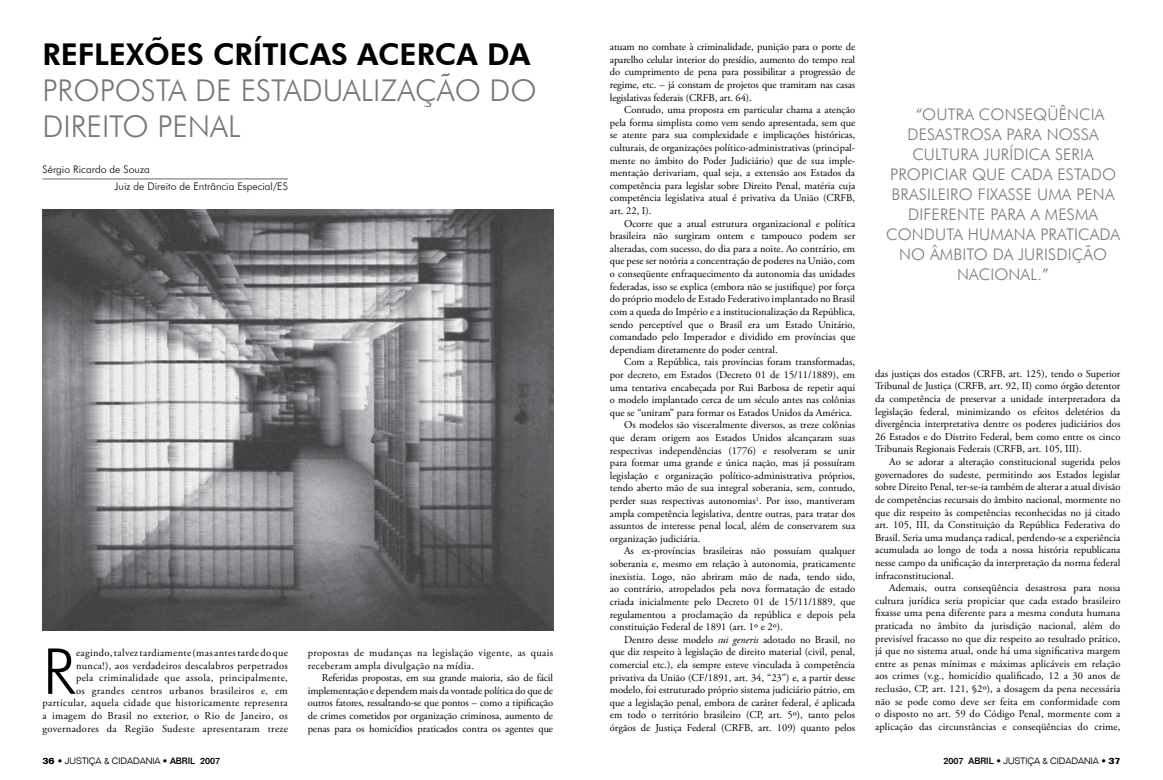
<style>
.page{position:relative;width:1163px;height:780px;background:#fff}
.page>*{position:absolute;margin:0;border:0;box-sizing:border-box;transform-origin:0 0}
.t1{font:300 63.4px "Futura BT";color:#000}
.t2{font:300 30px "Futura BT";color:#77787b}
.t3{font:800 30px "Futura BT";color:#000}
.t4{font:300 16px "Futura BT";letter-spacing:.01em;color:#77787b}
.t5{font:10.5px/12.6px "Adobe Garamond Pro";color:#000;text-align:justify}
.t6{font:10.5px/12.6px "Adobe Garamond Pro";letter-spacing:.03em;color:#000;text-align:right}
.t7{font:300 10.5px/16.6px "Futura BT";color:#000}
.t8{font:300 9px "Folio";color:#000}
.s1{font-style:italic}
.s2{font-weight:700}
.s3{font-weight:500}
</style>
<div class="page">
<hr style="left:43px;top:178px;width:245px;height:1px;background:#000">
<img style="left:43px;top:209px;width:510px;height:421px">
<h2 class="t3" style="left:43px;top:36px;width:225px">REFLEXÕES C RÍTIC</h2>
<h2 class="t3" style="left:310px;top:36px;width:222px">AS AC ERCA DA</h2>
<h2 class="t2" style="left:43px;top:72px;width:19px">PROPOSTA</h2>
<h2 class="t2" style="left:195px;top:72px;width:64px">DE ESTADUALIZAÇÃO</h2>
<h2 class="t2" style="left:489px;top:72px;width:23px">DO</h2>
<h2 class="t2" style="left:43px;top:108px;width:16px">DIREITO</h2>
<h2 class="t2" style="left:157px;top:108px;width:17px">PENAL</h2>
<p class="t7" style="left:115px;top:161px;width:175px;text-indent:-72px">SÉRGIO RICARDO DE SOUZA<br>JUIZ DE DIREITO DE ENTRÂNCIA ESPECIAL/ES</p>
<h1 class="t1" style="left:43px;top:632px;width:35px">R</h1>
<p class="t6" style="left:43px;top:646px;width:247px">eagindo, talvez tardiamente (mas antes tarde do que nunca!), aos verdadeiros descalabros perpetrados<br>pela criminalidade que assola, principalmente,<br>os grandes centros urbanos brasileiros e, em particular, aquela cidade que historicamente representa a imagem do Brasil no exterior, o Rio de Janeiro, os governadores da Região Sudeste apresentaram treze</p>
<p class="t6" style="left:308px;top:646px;width:247px;text-align:left">propostas de mudanças na legislação vigente, as quais receberam ampla divulgação na mídia.</p>
<p class="t5" style="left:308px;top:672px;width:247px;text-indent:14px">Referidas propostas, em sua grande maioria, são de fácil implementação e dependem mais da vontade política do que de outros fatores, ressaltando-se que pontos – como a tipificação de crimes cometidos por organização criminosa, aumento de penas para os homicídios praticados contra os agentes que</p>
<p class="t5" style="left:609px;top:41px;width:247px">atuam no combate à criminalidade, punição para o porte de aparelho celular interior do presídio, aumento do tempo real do cumprimento de pena para possibilitar a progressão de regime, etc. – já constam de projetos que tramitam nas casas legislativas federais (CRFB, art. 64).</p>
<p class="t5" style="left:609px;top:104px;width:247px;text-indent:14px">Contudo, uma proposta em particular chama a atenção pela forma simplista como vem sendo apresentada, sem que se atente para sua complexidade e implicações históricas, culturais, de organizações político-administrativas (principal&shy;mente no âmbito do Poder Judiciário) que de sua imple&shy;mentação derivariam, qual seja, a extensão aos Estados da competência para legislar sobre Direito Penal, matéria cuja competência legislativa atual é privativa da União (CRFB, art. 22, I).</p>
<p class="t5" style="left:609px;top:217px;width:247px;text-indent:14px">Ocorre que a atual estrutura organizacional e política brasileira não surgiram ontem e tampouco podem ser alteradas, com sucesso, do dia para a noite. Ao contrário, em que pese ser notória a concentração de poderes na União, com o conseqüente enfraquecimento da autonomia das unidades federadas, isso se explica (embora não se justifique) por força do próprio modelo de Estado Federativo implantado no Brasil com a queda do Império e a institucionalização da República, sendo perceptível que o Brasil era um Estado Unitário, comandado pelo Imperador e dividido em províncias que dependiam diretamente do poder central.</p>
<p class="t5" style="left:624px;top:356px;width:233px">Com a República, tais províncias foram transformadas,</p>
<p class="t5" style="left:609px;top:368px;width:247px">por decreto, em Estados (Decreto 01 de 15/11/1889), em</p>
<p class="t5" style="left:609px;top:381px;width:247px">uma tentativa encabeçada por Rui Barbosa de repetir aqui</p>
<p class="t5" style="left:609px;top:394px;width:247px">o modelo implantado cerca de um século antes nas colônias</p>
<p class="t5" style="left:609px;top:406px;width:244px">que se “uniram” para formar os Estados Unidos da América.</p>
<p class="t5" style="left:624px;top:419px;width:233px">Os modelos são visceralmente diversos, as treze colônias</p>
<p class="t5" style="left:609px;top:431px;width:247px">que deram origem aos Estados Unidos alcançaram suas</p>
<p class="t5" style="left:609px;top:444px;width:247px">respectivas independências (1776) e resolveram se unir</p>
<p class="t5" style="left:609px;top:457px;width:247px">para formar uma grande e única nação, mas já possuíram</p>
<p class="t5" style="left:609px;top:469px;width:247px">legislação e organização político-administrativa próprios,</p>
<p class="t5" style="left:609px;top:482px;width:247px">tendo aberto mão de sua integral soberania, sem, contudo,</p>
<p class="t5" style="left:609px;top:494px;width:247px">perder suas respectivas autonomias<sup>1</sup>. Por isso, mantiveram</p>
<p class="t5" style="left:609px;top:507px;width:247px">ampla competência legislativa, dentre outras, para tratar dos</p>
<p class="t5" style="left:609px;top:520px;width:247px">assuntos de interesse penal local, além de conservarem sua</p>
<p class="t5" style="left:609px;top:532px;width:92px">organização judiciária.</p>
<p class="t5" style="left:624px;top:545px;width:233px">As ex-províncias brasileiras não possuíam qualquer</p>
<p class="t5" style="left:609px;top:557px;width:247px">soberania e, mesmo em relação à autonomia, praticamente</p>
<p class="t5" style="left:609px;top:570px;width:247px">inexistia. Logo, não abriram mão de nada, tendo sido,</p>
<p class="t5" style="left:609px;top:583px;width:247px">ao contrário, atropelados pela nova formatação de estado</p>
<p class="t5" style="left:609px;top:595px;width:247px">criada inicialmente pelo Decreto 01 de 15/11/1889, que</p>
<p class="t5" style="left:609px;top:608px;width:247px">regulamentou a proclamação da república e depois pela</p>
<p class="t5" style="left:609px;top:620px;width:174px">constituição Federal de 1891 (art. 1º e 2º).</p>
<p class="t5" style="left:624px;top:633px;width:233px">Dentro desse modelo <span class="s1">sui generis</span> adotado no Brasil, no</p>
<p class="t5" style="left:609px;top:646px;width:247px">que diz respeito à legislação de direito material (civil, penal,</p>
<p class="t5" style="left:609px;top:658px;width:247px">comercial etc.), ela sempre esteve vinculada à competência</p>
<p class="t5" style="left:609px;top:671px;width:247px">privativa da União (CF/1891, art. 34, “23”) e, a partir desse</p>
<p class="t5" style="left:609px;top:683px;width:247px">modelo, foi estruturado próprio sistema judiciário pátrio, em</p>
<p class="t5" style="left:609px;top:696px;width:247px">que a legislação penal, embora de caráter federal, é aplicada</p>
<p class="t5" style="left:609px;top:709px;width:247px">em todo o território brasileiro (CP, art. 5º), tanto pelos</p>
<p class="t5" style="left:609px;top:721px;width:247px">órgãos de Justiça Federal (CRFB, art. 109) quanto pelos</p>
<h3 class="t4" style="left:915px;top:105px;width:18px">“OUTRA</h3>
<h3 class="t4" style="left:978px;top:105px;width:13px">CONSEQ</h3>
<h3 class="t4" style="left:1047px;top:105px;width:30px">ÜÊNCIA</h3>
<h3 class="t4" style="left:907px;top:125px;width:11px">DESASTROSA</h3>
<h3 class="t4" style="left:1006px;top:125px;width:10px">PARA</h3>
<h3 class="t4" style="left:1046px;top:125px;width:12px">NOSSA</h3>
<h3 class="t4" style="left:912px;top:145px;width:11px">CULTURA</h3>
<h3 class="t4" style="left:983px;top:145px;width:40px">JURÍDICA</h3>
<h3 class="t4" style="left:1054px;top:145px;width:9px">SERIA</h3>
<h3 class="t4" style="left:890px;top:165px;width:10px">PROPICIAR</h3>
<h3 class="t4" style="left:971px;top:165px;width:12px">QUE</h3>
<h3 class="t4" style="left:1010px;top:165px;width:12px">CADA</h3>
<h3 class="t4" style="left:1057px;top:165px;width:11px">ESTADO</h3>
<h3 class="t4" style="left:891px;top:185px;width:9px">BRASILEIRO</h3>
<h3 class="t4" style="left:977px;top:185px;width:9px">FIXASSE</h3>
<h3 class="t4" style="left:1036px;top:185px;width:13px">UMA</h3>
<h3 class="t4" style="left:1076px;top:185px;width:11px">PENA</h3>
<h3 class="t4" style="left:907px;top:205px;width:10px">DIFERENTE</h3>
<h3 class="t4" style="left:990px;top:205px;width:10px">PARA</h3>
<h3 class="t4" style="left:1030px;top:205px;width:26px">A MESMA</h3>
<h3 class="t4" style="left:886px;top:225px;width:12px">CONDUTA</h3>
<h3 class="t4" style="left:967px;top:225px;width:13px">HUMANA</h3>
<h3 class="t4" style="left:1040px;top:225px;width:10px">PRATICADA</h3>
<h3 class="t4" style="left:899px;top:245px;width:51px">NO ÂMBITO</h3>
<h3 class="t4" style="left:992px;top:245px;width:36px">DA JURISDIÇÃO</h3>
<h3 class="t4" style="left:957px;top:265px;width:11px">NACIONAL</h3>
<h3 class="t4" style="left:1037px;top:265px;width:13px">.”</h3>
<p class="t5" style="left:874px;top:367px;width:247px">das justiças dos estados (CRFB, art. 125), tendo o Superior Tribunal de Justiça (CRFB, art. 92, II) como órgão detentor da competência de preservar a unidade interpretadora da legislação federal, minimizando os efeitos deletérios da divergência interpretativa dentre os poderes judiciários dos 26 Estados e do Distrito Federal, bem como entre os cinco Tribunais Regionais Federais (CRFB, art. 105, III).</p>
<p class="t5" style="left:874px;top:456px;width:247px;text-indent:14px">Ao se adorar a alteração constitucional sugerida pelos governadores do sudeste, permitindo aos Estados legislar sobre Direito Penal, ter-se-ia também de alterar a atual divisão de competências recursais do âmbito nacional, mormente no que diz respeito às competências reconhecidas no já citado art. 105, III, da Constituição da República Federativa do Brasil. Seria uma mudança radical, perdendo-se a experiência acumulada ao longo de toda a nossa história republicana nesse campo da unificação da interpretação da norma federal infraconstitucional.</p>
<p class="t5" style="left:874px;top:582px;width:247px;text-indent:14px">Ademais, outra conseqüência desastrosa para nossa cultura jurídica seria propiciar que cada estado brasileiro fixasse uma pena diferente para a mesma conduta humana praticada no âmbito da jurisdição nacional, além do previsível fracasso no que diz respeito ao resultado prático, já que no sistema atual, onde há uma significativa margem entre as penas mínimas e máximas aplicáveis em relação aos crimes (v.g., homicídio qualificado, 12 a 30 anos de reclusão, CP, art. 121, §2º), a dosagem da pena necessária não se pode como deve ser feita em conformidade com o disposto no art. 59 do Código Penal, mormente com a aplicação das circunstâncias e conseqüências do crime,</p>
<p class="t8" style="left:43px;top:755px;width:179px"><span class="s2">36</span> • JUSTIÇA &amp; CIDADANIA • <span class="s3">ABRIL 2007</span></p>
<p class="t8" style="left:943px;top:755px;width:178px"><span class="s3">2007 ABRIL</span> • JUSTIÇA &amp; CIDADANIA • <span class="s2">37</span></p>
</div>
